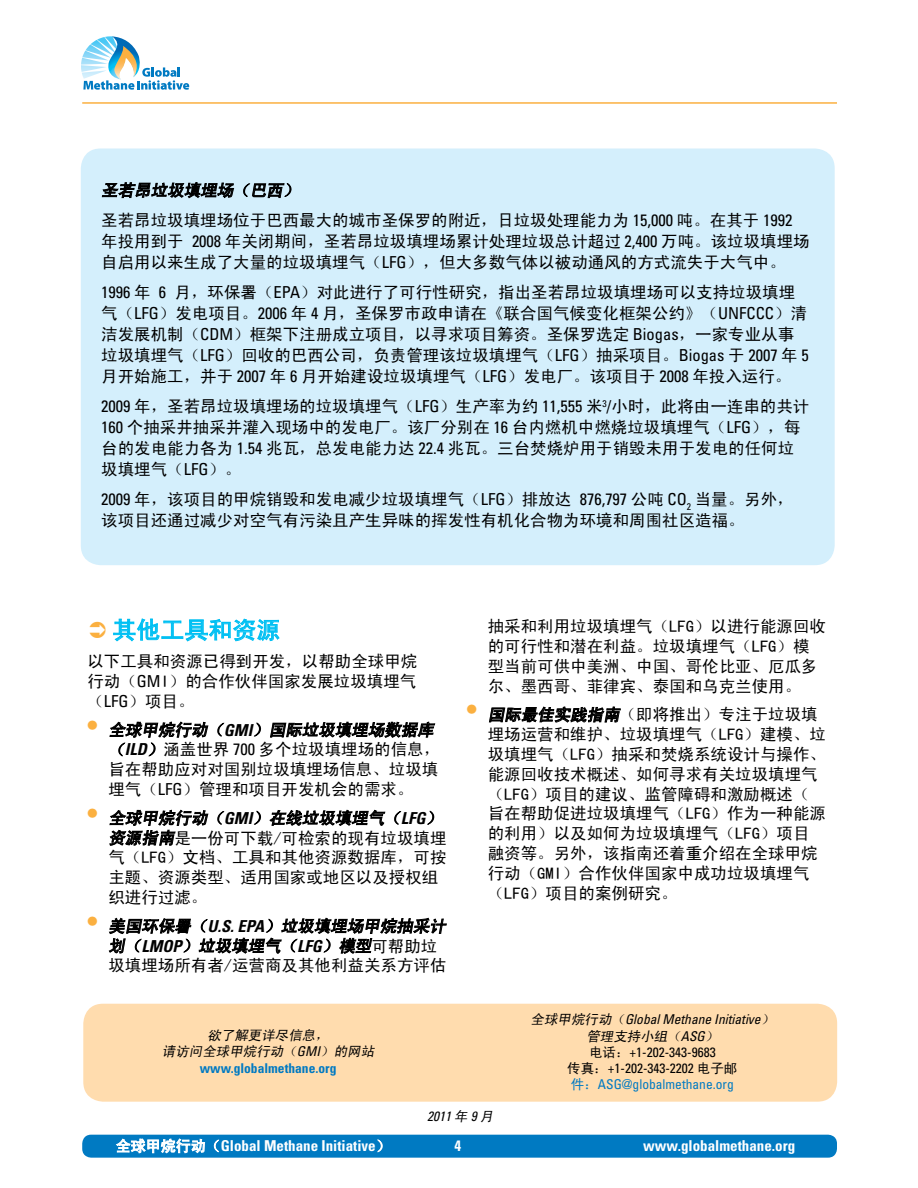
<style>
.page{position:relative;width:918px;height:1188px;background:#fff}
.page>*{position:absolute;margin:0;border:0;box-sizing:border-box;transform-origin:0 0}
.t1{font:24px "Sim Hei";color:#00c0f3}
.t2{font:16.5px/19.8px "Sim Hei";color:#000}
.t3{font:italic 16.5px/19.8px "Sim Hei";color:#000}
.t4{font:700 condensed 15px "Univers LT Std";color:#fff}
.t5{font:condensed 13.5px/16.2px "Univers LT Std";color:#000;text-align:center}
.t6{font:italic condensed 13.5px "Univers LT Std";color:#000}
.t7{font:italic 13.5px/16.2px "Sim Hei";color:#000;text-align:center}
.t8{font:700 condensed 13.5px "Univers LT Std";color:#007ac2}
.s1{font-style:italic}
.s2{font-family:"Univers LT Std";font-stretch:condensed}
.s3{font-family:"Univers LT Std";font-stretch:condensed;font-size:30px;color:#fbb040}
.s4{font-family:"Univers LT Std";font-weight:700;font-style:italic;font-stretch:condensed}
.s5{font-family:"Univers LT Std";font-style:normal;font-stretch:condensed;font-size:30px;color:#fbb040}
.s6{font-family:"Univers LT Std";font-weight:700;font-stretch:condensed}
.s7{font-style:normal}
.s8{font-family:"Sim Hei";font-stretch:normal}
.s9{font-family:"Sim Hei";font-stretch:normal;color:#007ac2}
.s10{color:#007ac2}
.s11{font-family:"Sim Hei";font-weight:400;font-stretch:normal}
</style>
<div class="page">
<div style="left:81px;top:148px;width:754px;height:417px;background:#d4effc;border-radius:20px"></div>
<svg style="left:81px;top:36px;width:108px;height:54px"></svg>
<hr style="left:82px;top:102px;width:755px;height:2px;background:#fbb040">
<div style="left:82px;top:1135px;width:755px;height:23px;background:#007ac2;border-radius:9px"></div>
<svg style="left:116px;top:1139px;width:89px;height:14px"></svg>
<svg style="left:214px;top:1140px;width:5px;height:12px"></svg>
<svg style="left:378px;top:1140px;width:5px;height:12px"></svg>
<svg style="left:102px;top:182px;width:132px;height:16px"></svg>
<svg style="left:244px;top:183px;width:47px;height:15px"></svg>
<svg style="left:113px;top:619px;width:166px;height:22px"></svg>
<svg style="left:218px;top:723px;width:6px;height:14px"></svg>
<svg style="left:254px;top:723px;width:7px;height:13px"></svg>
<svg style="left:270px;top:722px;width:165px;height:16px"></svg>
<svg style="left:110px;top:722px;width:98px;height:34px"></svg>
<svg style="left:218px;top:811px;width:6px;height:14px"></svg>
<svg style="left:254px;top:811px;width:7px;height:14px"></svg>
<svg style="left:270px;top:810px;width:115px;height:16px"></svg>
<svg style="left:395px;top:811px;width:6px;height:14px"></svg>
<svg style="left:428px;top:811px;width:6px;height:14px"></svg>
<svg style="left:109px;top:810px;width:99px;height:36px"></svg>
<svg style="left:109px;top:918px;width:82px;height:35px"></svg>
<svg style="left:199px;top:918px;width:248px;height:36px"></svg>
<svg style="left:489px;top:707px;width:132px;height:16px"></svg>
<div style="left:83px;top:1004px;width:754px;height:98px;background:#ffdcae;border-radius:20px"></div>
<p class="t2" style="left:101px;top:175px;width:693px;line-height:30px"><span class="s1">圣若昂垃圾填埋场（巴西）<br></span>圣若昂垃圾填埋场位于巴西最大的城市圣保罗的附近，日垃圾处理能力为 <span class="s2">15,000</span> 吨。在其于 <span class="s2">1992</span></p>
<p class="t2" style="left:101px;top:231px;width:710px;line-height:21px">年投用到于 <span class="s2">2008</span> 年关闭期间，圣若昂垃圾填埋场累计处理垃圾总计超过 <span class="s2">2,400</span> 万吨。该垃圾填埋场自启用以来生成了大量的垃圾填埋气（<span class="s2">LFG</span>），但大多数气体以被动通风的方式流失于大气中。</p>
<p class="t2" style="left:101px;top:282px;width:709px;line-height:21px"><span class="s2">1996</span> 年 <span class="s2">6</span> 月，环保署（<span class="s2">EPA</span>）对此进行了可行性研究，指出圣若昂垃圾填埋场可以支持垃圾填埋气（<span class="s2">LFG</span>）发电项目。<span class="s2">2006</span> 年 <span class="s2">4</span> 月，圣保罗市政申请在《联合国气候变化框架公约》（<span class="s2">UNFCCC</span>）清洁发展机制（<span class="s2">CDM</span>）框架下注册成立项目，以寻求项目筹资。圣保罗选定 <span class="s2">Biogas</span>，一家专业从事垃圾填埋气（<span class="s2">LFG</span>）回收的巴西公司，负责管理该垃圾填埋气（<span class="s2">LFG</span>）抽采项目。<span class="s2">Biogas</span> 于 <span class="s2">2007</span> 年 <span class="s2">5</span>月开始施工，并于 <span class="s2">2007</span> 年 <span class="s2">6</span> 月开始建设垃圾填埋气（<span class="s2">LFG</span>）发电厂。该项目于 <span class="s2">2008</span> 年投入运行。</p>
<p class="t2" style="left:101px;top:396px;width:710px;line-height:21px"><span class="s2">2009</span> 年，圣若昂垃圾填埋场的垃圾填埋气（<span class="s2">LFG</span>）生产率为约 <span class="s2">11,555</span> 米<sup>3</sup><span class="s2">/</span>小时，此将由一连串的共计<span class="s2">160</span> 个抽采井抽采并灌入现场中的发电厂。该厂分别在 <span class="s2">16</span> 台内燃机中燃烧垃圾填埋气（<span class="s2">LFG</span>），每台的发电能力各为 <span class="s2">1.54</span> 兆瓦，总发电能力达 <span class="s2">22.4</span> 兆瓦。三台焚烧炉用于销毁未用于发电的任何垃圾填埋气（<span class="s2">LFG</span>）。</p>
<p class="t2" style="left:101px;top:489px;width:694px;line-height:21px"><span class="s2">2009</span> 年，该项目的甲烷销毁和发电减少垃圾填埋气（<span class="s2">LFG</span>）排放达 <span class="s2">876,797</span> 公吨 <span class="s2">CO</span><sub>2</sub> 当量。另外，该项目还通过减少对空气有污染且产生异味的挥发性有机化合物为环境和周围社区造福。</p>
<h1 class="t1" style="left:112px;top:618px;width:169px">其他工具和资源</h1>
<p class="t2" style="left:87px;top:651px;width:332px;text-align:justify">以下工具和资源已得到开发，以帮助全球甲烷行动（<span class="s2">GM</span>I）的合作伙伴国家发展垃圾填埋气（<span class="s2">LFG</span>）项目。</p>
<p class="t2" style="left:108px;top:720px;width:333px;text-indent:-21px"><span class="s3">•</span> <span class="s1">全球甲烷行动（</span><span class="s4">GMI</span> <span class="s1">）国际垃圾填埋场数据库（</span><span class="s4">ILD</span><span class="s1">）</span>涵盖世界 <span class="s2">700</span> 多个垃圾填埋场的信息，旨在帮助应对对国别垃圾填埋场信息、垃圾填埋气（<span class="s2">LFG</span>）管理和项目开发机会的需求。</p>
<p class="t2" style="left:108px;top:808px;width:340px;text-indent:-21px"><span class="s3">•</span> <span class="s1">全球甲烷行动（</span><span class="s4">GMI</span> <span class="s1">）在线垃圾填埋气（</span><span class="s4">L FG</span> <span class="s1">）资源指南</span>是一份可下载/可检索的现有垃圾填埋气（LFG）文档、工具和其他资源数据库，可按主题、资源类型、适用国家或地区以及授权组织进行过滤。</p>
<p class="t3" style="left:108px;top:916px;width:342px;text-indent:-21px"><span class="s5">•</span> 美国环保署（<span class="s6">U. S. EPA</span> ）垃圾填埋场甲烷抽采计划（<span class="s6">LMOP</span>）垃圾填埋气（<span class="s6">LFG</span>）模型<span class="s7">可帮助垃圾填埋场所有者/运营商及其他利益关系方评估</span></p>
<p class="t7" style="left:162px;top:1027px;width:216px">欲了解更详尽信息，<br>请访问全球甲烷行动（<span class="s2">GMI</span> ）的网站</p>
<p class="t8" style="left:200px;top:1059px;width:138px">www.globalmethane.org</p>
<p class="t2" style="left:488px;top:616px;width:340px">抽采和利用垃圾填埋气（LFG）以进行能源回收的可行性和潜在利益。垃圾填埋气（LFG）模型当前可供中美洲、中国、哥伦比亚、厄瓜多尔、墨西哥、菲律宾、泰国和乌克兰使用。</p>
<p class="t2" style="left:488px;top:705px;width:340px;text-indent:-21px"><span class="s3">•</span> <span class="s1">国际最佳实践指南</span>（即将推出）专注于垃圾填埋场运营和维护、垃圾填埋气（LFG）建模、垃圾填埋气（LFG）抽采和焚烧系统设计与操作、能源回收技术概述、如何寻求有关垃圾填埋气（LFG）项目的建议、监管障碍和激励概述（旨在帮助促进垃圾填埋气（LFG）作为一种能源的利用）以及如何为垃圾填埋气（LFG）项目融资等。另外，该指南还着重介绍在全球甲烷行动（GMI）合作伙伴国家中成功垃圾填埋气（LFG）项目的案例研究。</p>
<p class="t6" style="left:531px;top:1011px;width:248px"><span class="s8">全球甲烷行动（</span>Global Methane Initiative<span class="s8">）</span></p>
<p class="t7" style="left:586px;top:1028px;width:136px">管理支持小组（<span class="s2">A SG</span> ）</p>
<p class="t5" style="left:567px;top:1044px;width:172px"><span class="s8">电话：</span>+1-202-343-9683<br><span class="s8">传真：</span>+1-202-343-2202 <span class="s8">电子邮</span><span class="s9">件：</span><span class="s10">ASG@globalmethane.org</span></p>
<p class="t6" style="left:427px;top:1108px;width:70px">2011 <span class="s8">年</span> 9 <span class="s8">月</span></p>
<p class="t4" style="left:116px;top:1137px;width:277px"><span class="s11">全球甲烷行动（</span>Global Methane Initiative<span class="s11">）</span></p>
<p class="t4" style="left:454px;top:1137px;width:8px">4</p>
<p class="t4" style="left:643px;top:1137px;width:153px">www.globalmethane.org</p>
</div>
